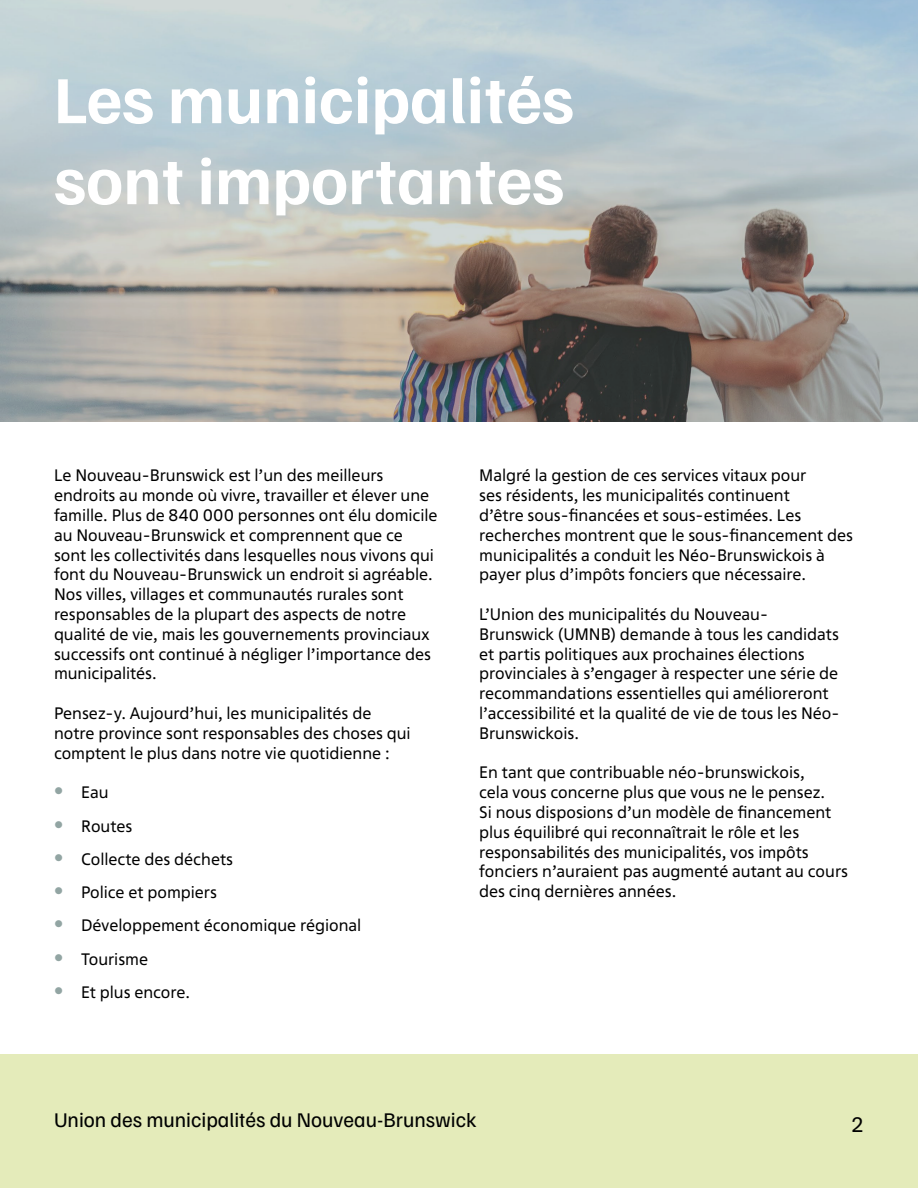
<style>
.page{position:relative;width:918px;height:1188px;background:#fff}
.page>*{position:absolute;margin:0;border:0;box-sizing:border-box;transform-origin:0 0}
.t1{font:700 67.5px/81px "Familjen Grotesk";color:#fff}
.t2{font:22.5px "Familjen Grotesk";color:#000}
.t3{font:21px "Familjen Grotesk";color:#000101}
.t4{font:16.5px/19.8px "Fact VF";color:#000}
.s1{font-size:21px;color:#92a5a3}
</style>
<div class="page">
<div style="left:0;top:1054px;width:918px;height:134px;background:#e4ebba"></div>
<svg style="left:0;top:0;width:918px;height:421px;background:#abb0b0"></svg>
<h1 class="t1" style="left:54px;top:56px;width:521px">Les municipalités sont importantes</h1>
<p class="t4" style="left:54px;top:466px;width:385px">Le Nouveau-Brunswick est l’un des meilleurs endroits au monde où vivre, travailler et élever une famille. Plus de 840 000 personnes ont élu domicile au Nouveau-Brunswick et comprennent que ce sont les collectivités dans lesquelles nous vivons qui font du Nouveau-Brunswick un endroit si agréable.<br>Nos villes, villages et communautés rurales sont responsables de la plupart des aspects de notre qualité de vie, mais les gouvernements provinciaux successifs ont continué à négliger l’importance des municipalités.</p>
<p class="t4" style="left:54px;top:703px;width:358px">Pensez-y. Aujourd’hui, les municipalités de notre province sont responsables des choses qui comptent le plus dans notre vie quotidienne :</p>
<p class="t4" style="left:54px;top:782px;width:56px"><span class="s1">•</span> Eau</p>
<p class="t4" style="left:54px;top:816px;width:80px"><span class="s1">•</span> Routes</p>
<p class="t4" style="left:54px;top:849px;width:181px"><span class="s1">•</span> Collecte des déchets</p>
<p class="t4" style="left:54px;top:882px;width:164px"><span class="s1">•</span> Police et pompiers</p>
<p class="t4" style="left:54px;top:916px;width:309px"><span class="s1">•</span> Développement économique régional</p>
<p class="t4" style="left:54px;top:949px;width:96px"><span class="s1">•</span> Tourisme</p>
<p class="t4" style="left:54px;top:982px;width:138px"><span class="s1">•</span> Et plus encore.</p>
<p class="t4" style="left:479px;top:466px;width:375px">Malgré la gestion de ces services vitaux pour<br>ses résidents, les municipalités continuent<br>d’être sous-financées et sous-estimées. Les recherches montrent que le sous-financement des municipalités a conduit les Néo-Brunswickois à payer plus d’impôts fonciers que nécessaire.</p>
<p class="t4" style="left:479px;top:604px;width:362px">L’Union des municipalités du Nouveau-Brunswick (UMNB) demande à tous les candidats et partis politiques aux prochaines élections provinciales à s’engager à respecter une série de recommandations essentielles qui amélioreront l’accessibilité et la qualité de vie de tous les Néo-Brunswickois.</p>
<p class="t4" style="left:479px;top:763px;width:370px">En tant que contribuable néo-brunswickois,<br>cela vous concerne plus que vous ne le pensez.<br>Si nous disposions d’un modèle de financement plus équilibré qui reconnaîtrait le rôle et les responsabilités des municipalités, vos impôts fonciers n’auraient pas augmenté autant au cours des cinq dernières années.</p>
<p class="t3" style="left:54px;top:1106px;width:424px">Union des municipalités du Nouveau-Brunswick</p>
<h2 class="t2" style="left:851px;top:1109px;width:14px">2</h2>
</div>
